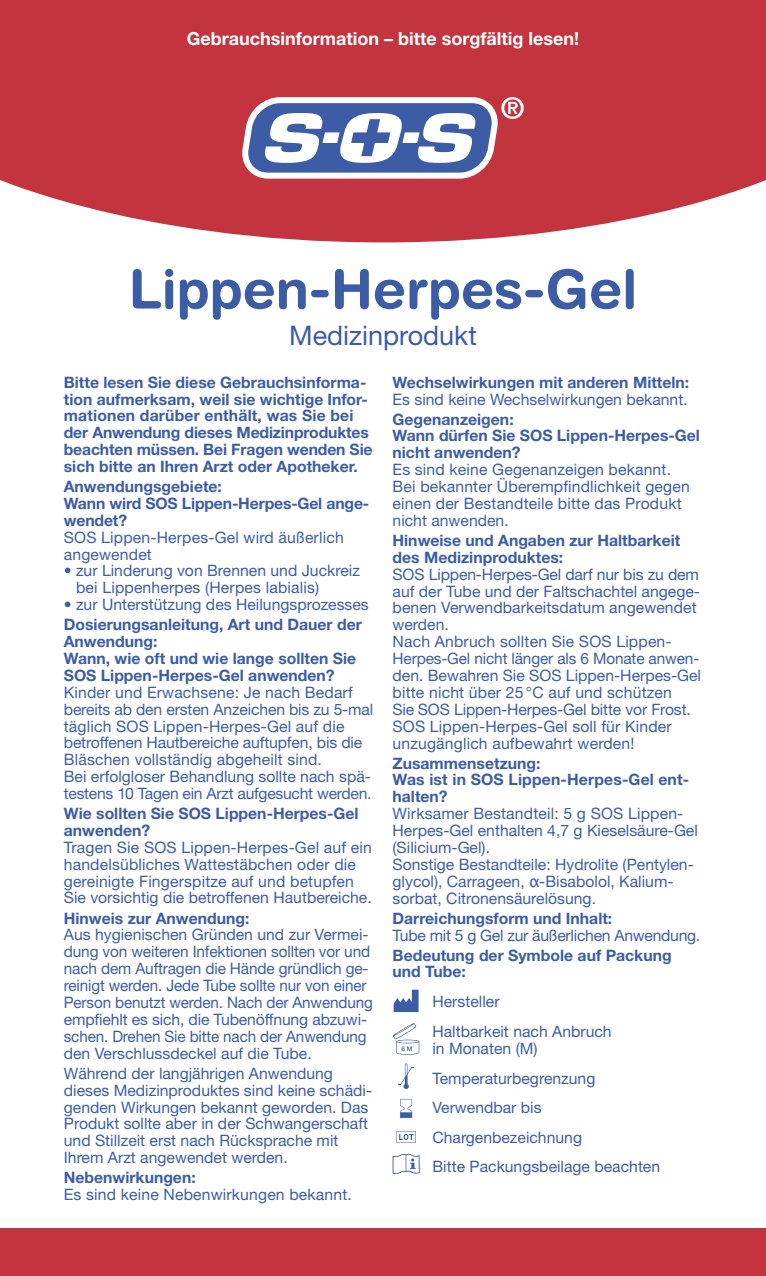
<style>
.page{position:relative;width:766px;height:1276px;background:#fff}
.page>*{position:absolute;margin:0;border:0;box-sizing:border-box;transform-origin:0 0}
.t1{font:700 54px "Helvetica Rounded LT Std";color:#3c5da5}
.t2{font:27px "Helvetica Neue LT Pro";color:#3c5da5}
.t3{font:700 18px "Helvetica Neue LT Pro";color:#fff}
.t4{font:15.75px/16.9px "Helvetica Neue LT Pro";color:#3c5da5}
.t5{font:700 15.75px/16.9px "Helvetica Neue LT Pro";color:#3c5da5}
.t6{font:15.75px "Helvetica Neue LT Pro";letter-spacing:-.02em;color:#3c5da5}
.t7{font:500 6.3px "Helvetica Neue";color:#3c5da5}
.s1{font-family:"Lucida Grande"}
</style>
<div class="page">
<div style="left:0;top:1228px;width:765px;height:48px;background:#c3343f"></div>
<svg style="left:0;top:0;width:765px;height:242px;background:#c84650"></svg>
<svg style="left:242px;top:97px;width:281px;height:82px"></svg>
<svg style="left:393px;top:989px;width:25px;height:23px"></svg>
<svg style="left:393px;top:1023px;width:26px;height:32px"></svg>
<svg style="left:396px;top:1039px;width:23px;height:4px"></svg>
<hr style="left:397px;top:1040px;width:21px;height:2px;background:#3c5da5;border-radius:50%">
<svg style="left:398px;top:1063px;width:16px;height:26px"></svg>
<svg style="left:400px;top:1099px;width:12px;height:19px"></svg>
<div style="left:400px;top:1112px;width:12px;height:5px;background:#3c5da5"></div>
<svg style="left:396px;top:1131px;width:19px;height:12px"></svg>
<svg style="left:392px;top:1153px;width:27px;height:21px"></svg>
<p class="t3" style="left:187px;top:27px;width:394px">Gebrauchsinformation – bitte sorgfältig lesen!</p>
<h1 class="t1" style="left:129px;top:256px;width:510px">Lippen-Herpes-Gel</h1>
<h2 class="t2" style="left:289px;top:319px;width:189px">Medizinprodukt</h2>
<p class="t5" style="left:64px;top:373px;width:310px">Bitte lesen Sie diese Gebrauchsinforma&shy;tion aufmerksam, weil sie wichtige Infor&shy;mationen darüber enthält, was Sie bei der Anwendung dieses Medizinproduktes beachten müssen. Bei Fragen wenden Sie sich bitte an Ihren Arzt oder Apotheker.</p>
<p class="t5" style="left:64px;top:477px;width:307px">Anwendungsgebiete:<br>Wann wird SOS Lippen-Herpes-Gel ange&shy;wendet?</p>
<p class="t4" style="left:64px;top:528px;width:281px">SOS Lippen-Herpes-Gel wird äußerlich angewendet</p>
<p class="t4" style="left:76px;top:562px;width:285px;text-indent:-12px">• zur Linderung von Brennen und Juckreiz bei Lippenherpes (Herpes labialis)</p>
<p class="t4" style="left:64px;top:596px;width:306px">• zur Unterstützung des Heilungsprozesses</p>
<p class="t5" style="left:64px;top:616px;width:299px">Dosierungsanleitung, Art und Dauer der<br>Anwendung:<br>Wann, wie oft und wie lange sollten Sie<br>SOS Lippen-Herpes-Gel anwenden?</p>
<p class="t4" style="left:64px;top:683px;width:311px">Kinder und Erwachsene: Je nach Bedarf bereits ab den ersten Anzeichen bis zu 5-mal täglich SOS Lippen-Herpes-Gel auf die betroffenen Hautbereiche auftupfen, bis die Bläschen vollständig abgeheilt sind.<br>Bei erfolgloser Behandlung sollte nach spä&shy;testens 10 Tagen ein Arzt aufgesucht werden.</p>
<p class="t5" style="left:64px;top:804px;width:296px">Wie sollten Sie SOS Lippen-Herpes-Gel anwenden?</p>
<p class="t4" style="left:64px;top:838px;width:309px">Tragen Sie SOS Lippen-Herpes-Gel auf ein handelsübliches Wattestäbchen oder die gereinigte Fingerspitze auf und betupfen Sie vorsichtig die betroffenen Hautbereiche.</p>
<p class="t5" style="left:64px;top:909px;width:187px">Hinweis zur Anwendung:</p>
<p class="t4" style="left:64px;top:926px;width:310px">Aus hygienischen Gründen und zur Vermei&shy;dung von weiteren Infektionen sollten vor und nach dem Auftragen die Hände gründlich ge&shy;reinigt werden. Jede Tube sollte nur von einer Person benutzt werden. Nach der Anwendung empfiehlt es sich, die Tubenöffnung abzuwi&shy;schen. Drehen Sie bitte nach der Anwendung den Verschlussdeckel auf die Tube.</p>
<p class="t4" style="left:64px;top:1064px;width:310px">Während der langjährigen Anwendung dieses Medizinproduktes sind keine schädi&shy;genden Wirkungen bekannt geworden. Das Produkt sollte aber in der Schwangerschaft und Stillzeit erst nach Rücksprache mit Ihrem Arzt angewendet werden.</p>
<p class="t5" style="left:64px;top:1168px;width:133px">Nebenwirkungen:</p>
<p class="t4" style="left:64px;top:1185px;width:289px">Es sind keine Nebenwirkungen bekannt.</p>
<p class="t5" style="left:392px;top:373px;width:298px">Wechselwirkungen mit anderen Mitteln:</p>
<p class="t4" style="left:392px;top:390px;width:296px">Es sind keine Wechselwirkungen bekannt.</p>
<p class="t5" style="left:392px;top:410px;width:309px">Gegenanzeigen:<br>Wann dürfen Sie SOS Lippen-Herpes-Gel nicht anwenden?</p>
<p class="t4" style="left:392px;top:461px;width:298px">Es sind keine Gegenanzeigen bekannt.<br>Bei bekannter Überempfindlichkeit gegen einen der Bestandteile bitte das Produkt nicht anwenden.</p>
<p class="t5" style="left:392px;top:531px;width:289px">Hinweise und Angaben zur Haltbarkeit des Medizinproduktes:</p>
<p class="t4" style="left:392px;top:565px;width:310px">SOS Lippen-Herpes-Gel darf nur bis zu dem auf der Tube und der Faltschachtel angege&shy;benen Verwendbarkeitsdatum angewendet werden.<br>Nach Anbruch sollten Sie SOS Lippen-Herpes-Gel nicht länger als 6 Monate anwen&shy;den. Bewahren Sie SOS Lippen-Herpes-Gel bitte nicht über 25 °C auf und schützen<br>Sie SOS Lippen-Herpes-Gel bitte vor Frost.<br>SOS Lippen-Herpes-Gel soll für Kinder unzugänglich aufbewahrt werden!</p>
<p class="t5" style="left:392px;top:754px;width:298px">Zusammensetzung:<br>Was ist in SOS Lippen-Herpes-Gel ent&shy;halten?</p>
<p class="t4" style="left:392px;top:805px;width:307px">Wirksamer Bestandteil: 5 g SOS Lippen-Herpes-Gel enthalten 4,7 g Kieselsäure-Gel (Silicium-Gel).<br>Sonstige Bestandteile: Hydrolite (Pentylen&shy;glycol), Carrageen, <span class="s1">α</span>-Bisabolol, Kalium&shy;sorbat, Citronensäurelösung.</p>
<p class="t5" style="left:392px;top:909px;width:221px">Darreichungsform und Inhalt:</p>
<p class="t6" style="left:392px;top:925px;width:309px">Tube mit 5 g Gel zur äußerlichen Anwendung.</p>
<p class="t5" style="left:392px;top:946px;width:280px">Bedeutung der Symbole auf Packung und Tube:</p>
<p class="t4" style="left:432px;top:992px;width:69px">Hersteller</p>
<p class="t7" style="left:401px;top:1044px;width:12px">6 M</p>
<p class="t4" style="left:432px;top:1022px;width:181px">Haltbarkeit nach Anbruch in Monaten (M)</p>
<p class="t4" style="left:432px;top:1062px;width:229px;line-height:29.7px">Temperaturbegrenzung<br>Verwendbar bis<br>Chargenbezeichnung<br>Bitte Packungsbeilage beachten</p>
</div>
